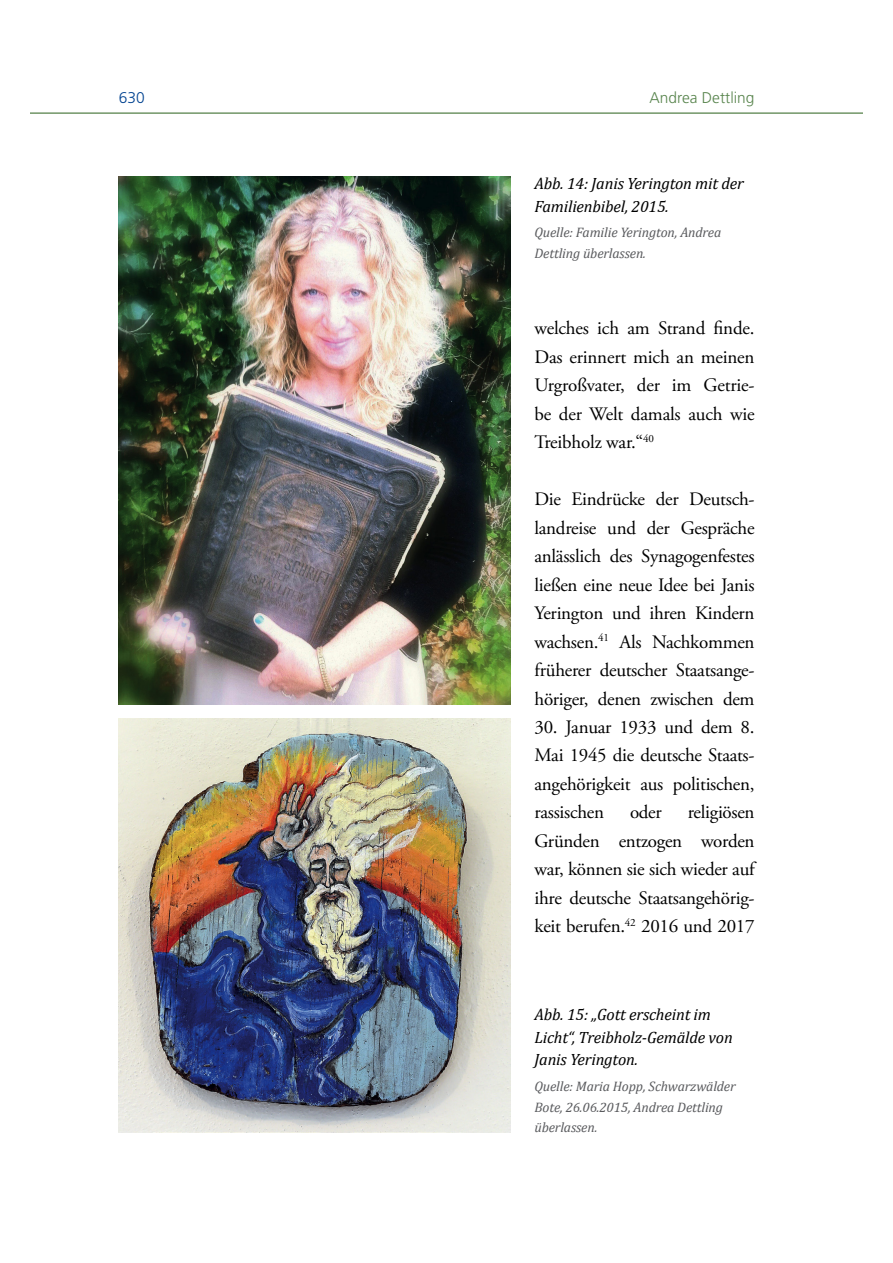
<style>
.page{position:relative;width:893px;height:1263px;background:#fff}
.page>*{position:absolute;margin:0;border:0;box-sizing:border-box;transform-origin:0 0}
.t1{font:18.9px/28.5px "Adobe Garamond Pro";letter-spacing:-.015em;color:#000;text-align:justify}
.t2{font:italic 16.35px/22.4px "Cambria";letter-spacing:-.01em;color:#000}
.t3{font:300 15.6px "Frutiger";color:#59854e}
.t4{font:300 15.6px "Frutiger";color:#004290}
.t5{font:italic 13.8px/20.7px "Cambria";letter-spacing:-.01em;color:#5a5b5e}
</style>
<div class="page">
<hr style="left:31px;top:112px;width:831px;height:2px;background:#59854e">
<img style="left:119px;top:177px;width:391px;height:527px">
<img style="left:119px;top:718px;width:391px;height:414px">
<p class="t4" style="left:119px;top:89px;width:27px">630</p>
<p class="t3" style="left:650px;top:89px;width:106px">Andrea Dettling</p>
<p class="t2" style="left:534px;top:172px;width:211px">Abb. 14: Janis Yerington mit der<br>Familienbibel, 2015.</p>
<p class="t5" style="left:534px;top:222px;width:188px">Quelle: Familie Yerington, Andrea<br>Dettling überlassen.</p>
<p class="t1" style="left:534px;top:315px;width:222px">welches ich am Strand finde.<br>Das erinnert mich an meinen Urgroßvater, der im Getrie&shy;be der Welt damals auch wie Treibholz war.“<sup>40</sup></p>
<p class="t1" style="left:534px;top:486px;width:222px">Die Eindrücke der Deutsch&shy;landreise und der Gespräche anlässlich des Synagogenfestes ließen eine neue Idee bei Janis Yerington und ihren Kindern wachsen.<sup>41</sup> Als Nachkommen früherer deutscher Staatsange&shy;höriger, denen zwischen dem</p>
<p class="t1" style="left:534px;top:713px;width:222px">30. Januar 1933 und dem 8.<br>Mai 1945 die deutsche Staats&shy;angehörigkeit aus politischen, rassischen</p>
<p class="t1" style="left:534px;top:799px;width:222px;text-indent:153px">religiösen Gründen entzogen worden war, können sie sich wieder auf ihre deutsche Staatsangehörig&shy;keit berufen.<sup>42</sup> 2016 und 2017</p>
<p class="t1" style="left:630px;top:799px;width:33px">oder</p>
<p class="t2" style="left:534px;top:1003px;width:200px">Abb. 15: „Gott erscheint im<br>Licht“, Treibholz-Gemälde von<br>Janis Yerington.</p>
<p class="t5" style="left:534px;top:1075px;width:203px">Quelle: Maria Hopp, Schwarzwälder<br>Bote, 26.06.2015, Andrea Dettling überlassen.</p>
</div>
